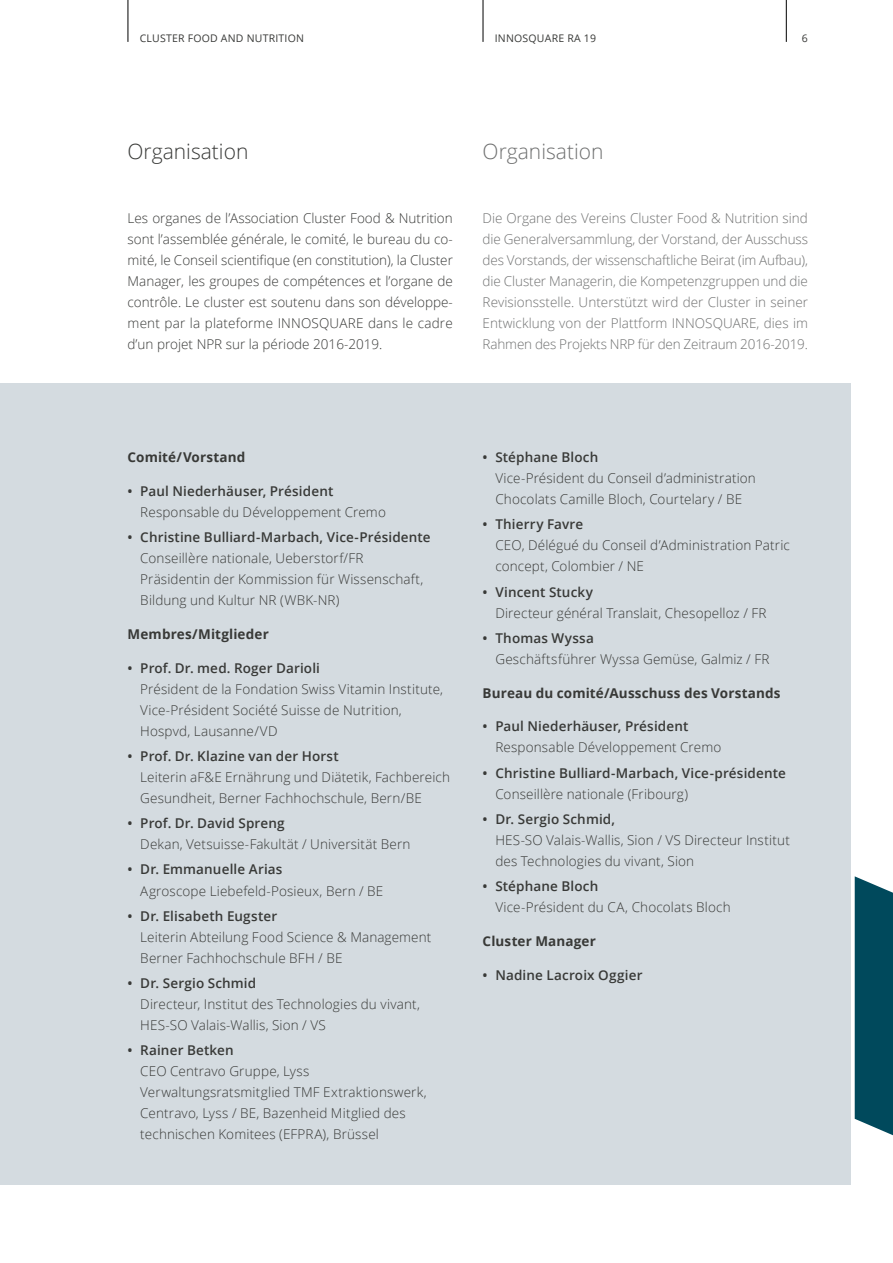
<style>
.page{position:relative;width:893px;height:1263px;background:#fff}
.page>*{position:absolute;margin:0;border:0;box-sizing:border-box;transform-origin:0 0}
.Titre_FR{font:300 21px "Open Sans";color:#383937}
.Titre_DE{font:300 21px "Open Sans";color:#6f7070}
.Texte_base_FR{font:300 13.5px/21px "Open Sans";letter-spacing:.01em;color:#383937}
.Texte_base_DE{font:300 13.5px/21px "Open Sans";letter-spacing:-.015em;color:#6f7070;text-align:justify}
.t1{font:600 13.5px/21px "Open Sans";letter-spacing:.01em;color:#383937}
.Intertitre_FR{font:700 13.5px "Open Sans";letter-spacing:.01em;color:#383937}
.t2{font:10.5px "Open Sans";letter-spacing:.02em;color:#383937}
.s1{font-weight:600}
.s2{font-weight:300}
</style>
<div class="page">
<svg style="left:855px;top:876px;width:38px;height:260px;background:#156"></svg>
<div style="left:0;top:384px;width:850px;height:801px;background:#d4dbe0"></div>
<hr style="left:128px;top:0;width:1px;height:42px;background:#000">
<hr style="left:786px;top:0;width:1px;height:42px;background:#000">
<hr style="left:483px;top:0;width:1px;height:42px;background:#000">
<p class="t2" style="left:140px;top:31px;width:166px">CLUSTER FOOD AND NUTRITION</p>
<p class="t2" style="left:495px;top:31px;width:103px">INNOSQUARE RA 19</p>
<p class="t2" style="left:802px;top:31px;width:8px">6</p>
<p class="Titre_FR" style="left:128px;top:137px;width:122px">Organisation</p>
<p class="Titre_DE" style="left:483px;top:137px;width:122px">Organisation</p>
<p class="Texte_base_FR" style="left:128px;top:207px;width:327px;text-align:justify">Les organes de l’Association Cluster Food &amp; Nutrition sont l’assemblée générale, le comité, le bureau du co&shy;mité, le Conseil scientifique (en constitution), la Cluster Manager, les groupes de compétences et l’organe de contrôle. Le cluster est soutenu dans son développe&shy;ment par la plateforme INNOSQUARE dans le cadre d’un projet NPR sur la période 2016-2019.</p>
<p class="Texte_base_DE" style="left:483px;top:207px;width:327px">Die Organe des Vereins Cluster Food &amp; Nutrition sind die Generalversammlung, der Vorstand, der Ausschuss des Vorstands, der wissenschaftliche Beirat (im Aufbau), die Cluster Managerin, die Kompetenzgruppen und die Revisionsstelle. Unterstützt wird der Cluster in seiner Entwicklung von der Plattform INNOSQUARE, dies im Rahmen des Projekts NRP für den Zeitraum 2016-2019.</p>
<p class="Intertitre_FR" style="left:128px;top:448px;width:119px">Comité/Vorstand</p>
<p class="Texte_base_FR" style="left:140px;top:480px;width:247px;text-indent:-13px"><span class="s1">• Paul Niederhäuser, Président<br></span>Responsable du Développement Cremo</p>
<p class="Texte_base_FR" style="left:140px;top:526px;width:292px;text-indent:-13px"><span class="s1">• Christine Bulliard-Marbach, Vice-Présidente </span>Conseillère nationale, Ueberstorf/FR Präsidentin der Kommission für Wissenschaft, Bildung und Kultur NR (WBK-NR)</p>
<p class="Intertitre_FR" style="left:128px;top:624px;width:143px">Membres/Mitglieder</p>
<p class="Texte_base_FR" style="left:140px;top:657px;width:304px;text-indent:-13px"><span class="s1">• Prof. Dr. med. Roger Darioli<br></span>Président de la Fondation Swiss Vitamin Institute, Vice-Président Société Suisse de Nutrition, Hospvd, Lausanne/VD</p>
<p class="Texte_base_FR" style="left:140px;top:745px;width:311px;text-indent:-13px"><span class="s1">• Prof. Dr. Klazine van der Horst<br></span>Leiterin aF&amp;E Ernährung und Diätetik, Fachbereich<br>Gesundheit, Berner Fachhochschule, Bern/BE</p>
<p class="Texte_base_FR" style="left:140px;top:812px;width:272px;text-indent:-13px"><span class="s1">• Prof. Dr. David Spreng<br></span>Dekan, Vetsuisse-Fakultät / Universität Bern</p>
<p class="Texte_base_FR" style="left:140px;top:859px;width:245px;text-indent:-13px"><span class="s1">• Dr. Emmanuelle Arias<br></span>Agroscope Liebefeld-Posieux, Bern / BE</p>
<p class="Texte_base_FR" style="left:140px;top:905px;width:293px;text-indent:-13px"><span class="s1">• Dr. Elisabeth Eugster<br></span>Leiterin Abteilung Food Science &amp; Management<br>Berner Fachhochschule BFH / BE</p>
<p class="Texte_base_FR" style="left:140px;top:972px;width:281px;text-indent:-13px"><span class="s1">• Dr. Sergio Schmid<br></span>Directeur, Institut des Technologies du vivant,<br>HES-SO Valais-Wallis, Sion / VS</p>
<p class="Texte_base_FR" style="left:140px;top:1039px;width:288px;text-indent:-13px"><span class="s1">• Rainer Betken<br></span>CEO Centravo Gruppe, Lyss Verwaltungsratsmitglied TMF Extraktionswerk, Centravo, Lyss / BE, Bazenheid Mitglied des technischen Komitees (EFPRA), Brüssel</p>
<p class="Texte_base_FR" style="left:495px;top:446px;width:262px;text-indent:-13px"><span class="s1">• Stéphane Bloch<br></span>Vice-Président du Conseil d’administration<br>Chocolats Camille Bloch, Courtelary / BE</p>
<p class="Texte_base_FR" style="left:495px;top:514px;width:296px;text-indent:-13px"><span class="s1">• Thierry Favre<br></span>CEO, Délégué du Conseil d’Administration Patric concept, Colombier / NE</p>
<p class="Texte_base_FR" style="left:495px;top:581px;width:273px;text-indent:-13px"><span class="s1">• Vincent Stucky<br></span>Directeur général Translait, Chesopelloz / FR</p>
<p class="Texte_base_FR" style="left:495px;top:627px;width:276px;text-indent:-13px"><span class="s1">• Thomas Wyssa<br></span>Geschäftsführer Wyssa Gemüse, Galmiz / FR</p>
<p class="Intertitre_FR" style="left:483px;top:683px;width:299px">Bureau du comité/Ausschuss des Vorstands</p>
<p class="Texte_base_FR" style="left:495px;top:716px;width:227px;text-indent:-13px"><span class="s1">• Paul Niederhäuser, Président<br></span>Responsable Développement Cremo</p>
<p class="t1" style="left:495px;top:762px;width:292px;text-indent:-13px">• Christine Bulliard-Marbach, Vice-présidente<br><span class="s2">Conseillère nationale (Fribourg)</span></p>
<p class="Texte_base_FR" style="left:495px;top:808px;width:296px;text-indent:-13px"><span class="s1">• Dr. Sergio Schmid,<br></span>HES-SO Valais-Wallis, Sion / VS Directeur Institut des Technologies du vivant, Sion</p>
<p class="Texte_base_FR" style="left:495px;top:875px;width:237px;text-indent:-13px"><span class="s1">• Stéphane Bloch<br></span>Vice-Président du CA, Chocolats Bloch</p>
<p class="Intertitre_FR" style="left:483px;top:931px;width:115px">Cluster Manager</p>
<p class="t1" style="left:483px;top:964px;width:161px">• Nadine Lacroix Oggier</p>
</div>
